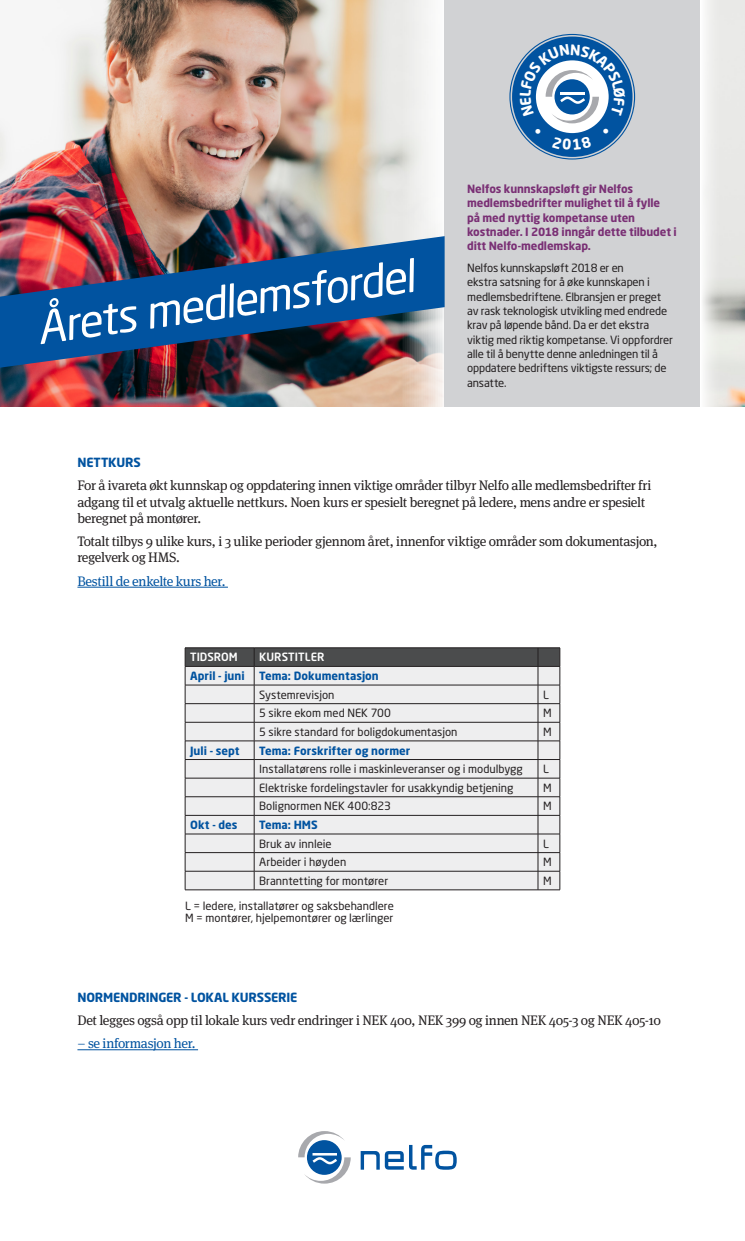
<style>
.page{position:relative;width:745px;height:1241px;background:#fff}
.page>*{position:absolute;margin:0;border:0;box-sizing:border-box;transform-origin:0 0}
._2_tittel_regular{font:italic 44.75px "Neo Sans Std";color:#fff}
._4_brødtekst_meta_se{font:13.75px/16.2px "Meta Serif";letter-spacing:-.025em;color:#231f20}
._4_brødtekst_meta_se-2{font:13.75px "Meta Serif";letter-spacing:-.025em;color:#0153a0}
._5_mellomtittel{font:700 12.5px "Neo Sans Std";letter-spacing:-.015em;color:#0153a0}
._8_faktatekst{font:11.25px "Neo Sans Std";letter-spacing:-.005em;color:#231f20}
._4_brødtekst_meta_se-3{font:11.25px/14.4px "Neo Sans Std";letter-spacing:-.015em;color:#231f20}
._4_brødtekst_meta_se-4{font:700 11.25px/14.4px "Neo Sans Std";letter-spacing:-.01em;color:#7a3075}
._8_faktatekst-2{font:700 11.25px "Neo Sans Std";color:#0153a0}
._8_faktatekst-3{font:500 11.25px "Neo Sans Std";letter-spacing:.005em;color:#fff}
</style>
<div class="page">
<img style="left:0;top:0;width:444px;height:406px">
<div style="left:444px;top:0;width:255px;height:406px;background:#d1d2d4"></div>
<hr style="left:77px;top:586px;width:151px;height:1px;background:#0153a0">
<div style="left:511px;top:37px;width:121px;height:120px;border:24px solid #0153a0;border-radius:50%"></div>
<img style="left:0;top:236px;width:444px;height:131px">
<svg style="left:185px;top:647px;width:375px;height:243px;background:#d5d4d5"></svg>
<hr style="left:77px;top:1049px;width:121px;height:1px;background:#0153a0">
<svg style="left:409px;top:1144px;width:47px;height:25px"></svg>
<svg style="left:360px;top:1151px;width:43px;height:18px"></svg>
<svg style="left:298px;top:1131px;width:52px;height:52px"></svg>
<hr style="left:312px;top:1152px;width:25px;height:3px;background:#fff">
<img style="left:699px;top:0;width:45px;height:406px">
<svg style="left:519px;top:44px;width:105px;height:106px;background:#588bbc"></svg>
<p class="_2_tittel_regular" style="left:33px;top:301px;width:382px;rotate:-8deg">Årets medlemsfordel</p>
<p class="_4_brødtekst_meta_se-4" style="left:467px;top:181px;width:211px">Nelfos kunnskapsløft gir Nelfos medlemsbedrifter mulighet til å fylle<br>på med nyttig kompetanse uten kostnader. I 2018 inngår dette tilbudet i ditt Nelfo-medlemskap.</p>
<p class="_4_brødtekst_meta_se-3" style="left:467px;top:260px;width:207px">Nelfos kunnskapsløft 2018 er en<br>ekstra satsning for å øke kunnskapen i medlemsbedriftene. Elbransjen er preget av rask teknologisk utvikling med endrede krav på løpende bånd. Da er det ekstra viktig med riktig kompetanse. Vi oppfordrer alle til å benytte denne anledningen til å oppdatere bedriftens viktigste ressurs; de ansatte.</p>
<p class="_5_mellomtittel" style="left:77px;top:454px;width:65px">NETTKURS</p>
<p class="_4_brødtekst_meta_se" style="left:77px;top:476px;width:575px">For å ivareta økt kunnskap og oppdatering innen viktige områder tilbyr Nelfo alle medlemsbedrifter fri adgang til et utvalg aktuelle nettkurs. Noen kurs er spesielt beregnet på ledere, mens andre er spesielt beregnet på montører.</p>
<p class="_4_brødtekst_meta_se" style="left:77px;top:532px;width:581px">Totalt tilbys 9 ulike kurs, i 3 ulike perioder gjennom året, innenfor viktige områder som dokumentasjon, regelverk og HMS.</p>
<p class="_4_brødtekst_meta_se-2" style="left:77px;top:569px;width:149px">Bestill de enkelte kurs her.</p>
<p class="_8_faktatekst-3" style="left:190px;top:650px;width:49px">TIDSROM</p>
<p class="_8_faktatekst-3" style="left:259px;top:650px;width:67px">KURSTITLER</p>
<p class="_8_faktatekst-2" style="left:190px;top:668px;width:56px">April - juni</p>
<p class="_8_faktatekst-2" style="left:259px;top:668px;width:121px">Tema: Dokumentasjon</p>
<p class="_8_faktatekst" style="left:259px;top:687px;width:77px">Systemrevisjon</p>
<p class="_8_faktatekst" style="left:542px;top:687px;width:7px">L</p>
<p class="_8_faktatekst" style="left:259px;top:706px;width:133px">5 sikre ekom med NEK 700</p>
<p class="_8_faktatekst" style="left:542px;top:706px;width:10px">M</p>
<p class="_8_faktatekst" style="left:259px;top:724px;width:200px">5 sikre standard for boligdokumentasjon</p>
<p class="_8_faktatekst" style="left:542px;top:724px;width:10px">M</p>
<p class="_8_faktatekst-2" style="left:190px;top:743px;width:51px">Juli - sept</p>
<p class="_8_faktatekst-2" style="left:259px;top:743px;width:152px">Tema: Forskrifter og normer</p>
<p class="_8_faktatekst" style="left:259px;top:762px;width:265px">Installatørens rolle i maskinleveranser og i modulbygg</p>
<p class="_8_faktatekst" style="left:542px;top:762px;width:7px">L</p>
<p class="_8_faktatekst" style="left:259px;top:780px;width:255px">Elektriske fordelingstavler for usakkyndig betjening</p>
<p class="_8_faktatekst" style="left:542px;top:780px;width:10px">M</p>
<p class="_8_faktatekst" style="left:259px;top:799px;width:133px">Bolignormen NEK 400:823</p>
<p class="_8_faktatekst" style="left:542px;top:799px;width:10px">M</p>
<p class="_8_faktatekst-2" style="left:190px;top:817px;width:49px">Okt - des</p>
<p class="_8_faktatekst-2" style="left:259px;top:817px;width:60px">Tema: HMS</p>
<p class="_8_faktatekst" style="left:259px;top:836px;width:74px">Bruk av innleie</p>
<p class="_8_faktatekst" style="left:542px;top:836px;width:7px">L</p>
<p class="_8_faktatekst" style="left:259px;top:855px;width:89px">Arbeider i høyden</p>
<p class="_8_faktatekst" style="left:542px;top:855px;width:10px">M</p>
<p class="_8_faktatekst" style="left:259px;top:873px;width:130px">Branntetting for montører</p>
<p class="_8_faktatekst" style="left:542px;top:873px;width:10px">M</p>
<p class="_8_faktatekst" style="left:185px;top:898px;width:210px">L = ledere, installatører og saksbehandlere</p>
<p class="_8_faktatekst" style="left:185px;top:911px;width:210px">M = montører, hjelpemontører og lærlinger</p>
<p class="_5_mellomtittel" style="left:77px;top:988px;width:221px">NORMENDRINGER - LOKAL KURSSERIE</p>
<p class="_4_brødtekst_meta_se" style="left:77px;top:1010px;width:585px">Det legges også opp til lokale kurs vedr endringer i NEK 400, NEK 399 og innen NEK 405-3 og NEK 405-10</p>
<p class="_4_brødtekst_meta_se-2" style="left:77px;top:1031px;width:120px">– se informasjon her.</p>
</div>
